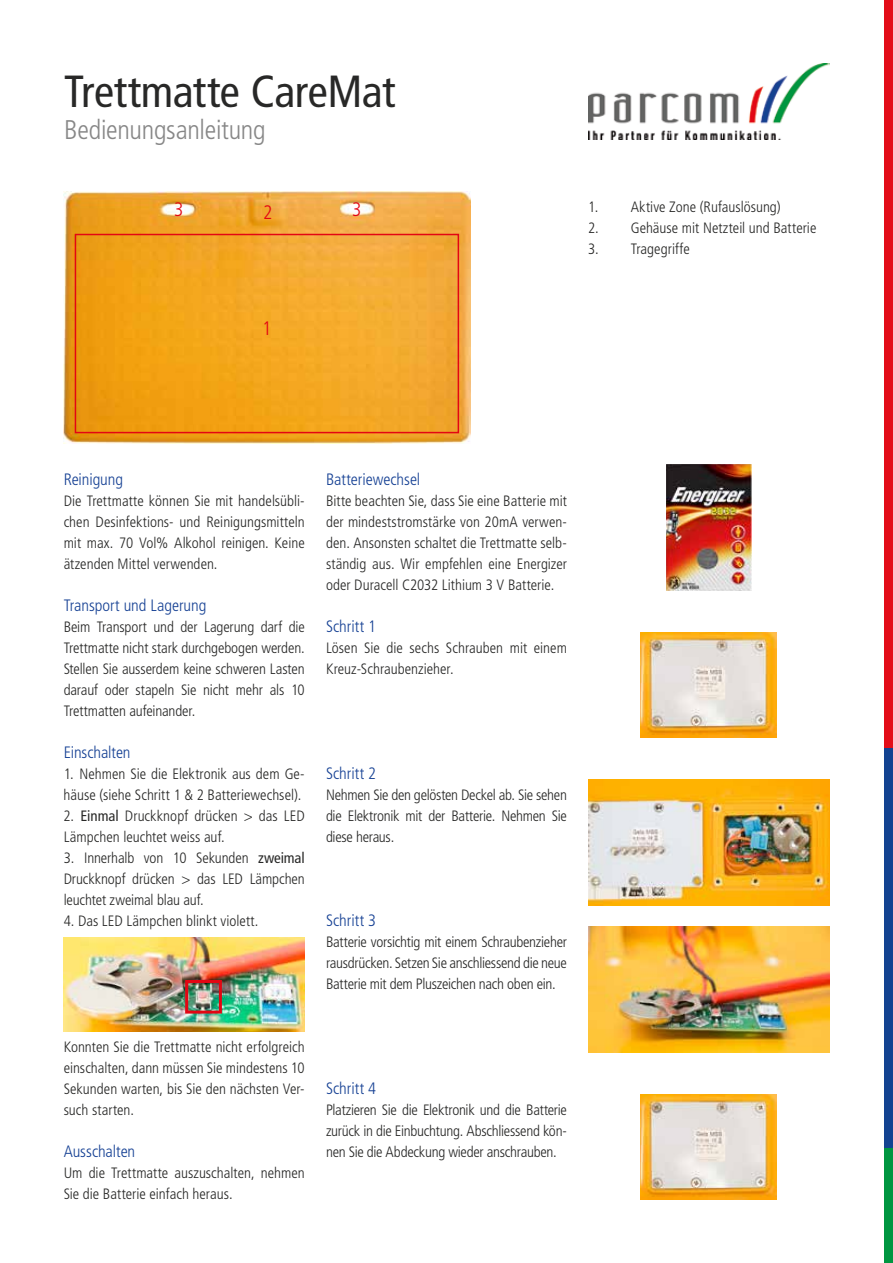
<style>
.page{position:relative;width:893px;height:1263px;background:#fff}
.page>*{position:absolute;margin:0;border:0;box-sizing:border-box;transform-origin:0 0}
.t1{font:condensed 45px "Frutiger LT Std";letter-spacing:-.01em;color:#282827}
.t2{font:300 condensed 27px "Frutiger LT Std";letter-spacing:-.01em;color:#878787}
.t3{font:300 condensed 19.5px "Frutiger LT Std";color:#e30613}
.t4{font:300 condensed 16.5px "Frutiger LT Std";color:#164194}
.t5{font:300 condensed 15px/21px "Frutiger LT Std";color:#282827;text-align:justify}
.s1{font-weight:400}
</style>
<div class="page">
<img style="left:588px;top:64px;width:241px;height:75px">
<div style="left:884px;top:0;width:9px;height:748px;background:#e30d18"></div>
<div style="left:884px;top:748px;width:9px;height:400px;background:#134391"></div>
<div style="left:884px;top:1148px;width:9px;height:115px;background:#009641"></div>
<img style="left:641px;top:632px;width:136px;height:105px">
<img style="left:641px;top:1094px;width:136px;height:105px">
<img style="left:64px;top:191px;width:406px;height:252px">
<img style="left:588px;top:779px;width:241px;height:126px">
<img style="left:588px;top:926px;width:241px;height:126px">
<img style="left:666px;top:464px;width:85px;height:126px">
<div style="left:75px;top:234px;width:384px;height:199px;border:2px solid #e30613"></div>
<img style="left:64px;top:938px;width:241px;height:93px">
<div style="left:185px;top:980px;width:37px;height:33px;border:3px solid #e30613"></div>
<h1 class="t1" style="left:64px;top:65px;width:333px">Trettmatte CareMat</h1>
<h2 class="t2" style="left:64px;top:115px;width:203px">Bedienungsanleitung</h2>
<h3 class="t3" style="left:174px;top:199px;width:11px">3</h3>
<h3 class="t3" style="left:263px;top:201px;width:11px">2</h3>
<h3 class="t3" style="left:352px;top:199px;width:11px">3</h3>
<h3 class="t3" style="left:262px;top:317px;width:11px">1</h3>
<p class="t5" style="left:588px;top:197px;width:194px">1. Aktive Zone (Rufauslösung)</p>
<p class="t5" style="left:588px;top:218px;width:230px">2. Gehäuse mit Netzteil und Batterie</p>
<p class="t5" style="left:588px;top:239px;width:103px">3. Tragegriffe</p>
<p class="t4" style="left:64px;top:470px;width:61px">Reinigung</p>
<p class="t5" style="left:64px;top:491px;width:243px">Die Trettmatte können Sie mit handelsübli&shy;chen Desinfektions- und Reinigungsmitteln mit max. 70 Vol% Alkohol reinigen. Keine ätzenden Mittel verwenden.</p>
<p class="t4" style="left:64px;top:596px;width:144px">Transport und Lagerung</p>
<p class="t5" style="left:64px;top:617px;width:243px">Beim Transport und der Lagerung darf die Trettmatte nicht stark durchgebogen werden.<br>Stellen Sie ausserdem keine schweren Lasten darauf oder stapeln Sie nicht mehr als 10<br>Trettmatten aufeinander.</p>
<p class="t4" style="left:64px;top:743px;width:68px">Einschalten</p>
<p class="t5" style="left:64px;top:764px;width:243px">1. Nehmen Sie die Elektronik aus dem Ge&shy;häuse (siehe Schritt 1 &amp; 2 Batteriewechsel).</p>
<p class="t5" style="left:64px;top:806px;width:243px">2. <span class="s1">Einmal</span> Druckknopf drücken &gt; das LED<br>Lämpchen leuchtet weiss auf.</p>
<p class="t5" style="left:64px;top:848px;width:243px">3. Innerhalb von 10 Sekunden <span class="s1">zweimal </span>Druckknopf drücken &gt; das LED Lämpchen leuchtet zweimal blau auf.</p>
<p class="t5" style="left:64px;top:911px;width:196px">4. Das LED Lämpchen blinkt violett.</p>
<p class="t5" style="left:64px;top:1037px;width:243px">Konnten Sie die Trettmatte nicht erfolgreich einschalten, dann müssen Sie mindestens 10<br>Sekunden warten, bis Sie den nächsten Ver&shy;such starten.</p>
<p class="t4" style="left:64px;top:1142px;width:73px">Ausschalten</p>
<p class="t5" style="left:64px;top:1163px;width:243px">Um die Trettmatte auszuschalten, nehmen<br>Sie die Batterie einfach heraus.</p>
<p class="t4" style="left:326px;top:470px;width:96px">Batteriewechsel</p>
<p class="t5" style="left:326px;top:491px;width:242px">Bitte beachten Sie, dass Sie eine Batterie mit der mindeststromstärke von 20mA verwen&shy;den. Ansonsten schaltet die Trettmatte selb&shy;ständig aus. Wir empfehlen eine Energizer oder Duracell C2032 Lithium 3 V Batterie.</p>
<p class="t4" style="left:326px;top:617px;width:52px">Schritt 1</p>
<p class="t5" style="left:326px;top:638px;width:242px">Lösen Sie die sechs Schrauben mit einem<br>Kreuz-Schraubenzieher.</p>
<p class="t4" style="left:326px;top:764px;width:52px">Schritt 2</p>
<p class="t5" style="left:326px;top:785px;width:242px">Nehmen Sie den gelösten Deckel ab. Sie sehen die Elektronik mit der Batterie. Nehmen Sie diese heraus.</p>
<p class="t4" style="left:326px;top:911px;width:52px">Schritt 3</p>
<p class="t5" style="left:326px;top:932px;width:242px">Batterie vorsichtig mit einem Schraubenzieher rausdrücken. Setzen Sie anschliessend die neue Batterie mit dem Pluszeichen nach oben ein.</p>
<p class="t4" style="left:326px;top:1079px;width:52px">Schritt 4</p>
<p class="t5" style="left:326px;top:1100px;width:242px">Platzieren Sie die Elektronik und die Batterie zurück in die Einbuchtung. Abschliessend kön&shy;nen Sie die Abdeckung wieder anschrauben.</p>
</div>
